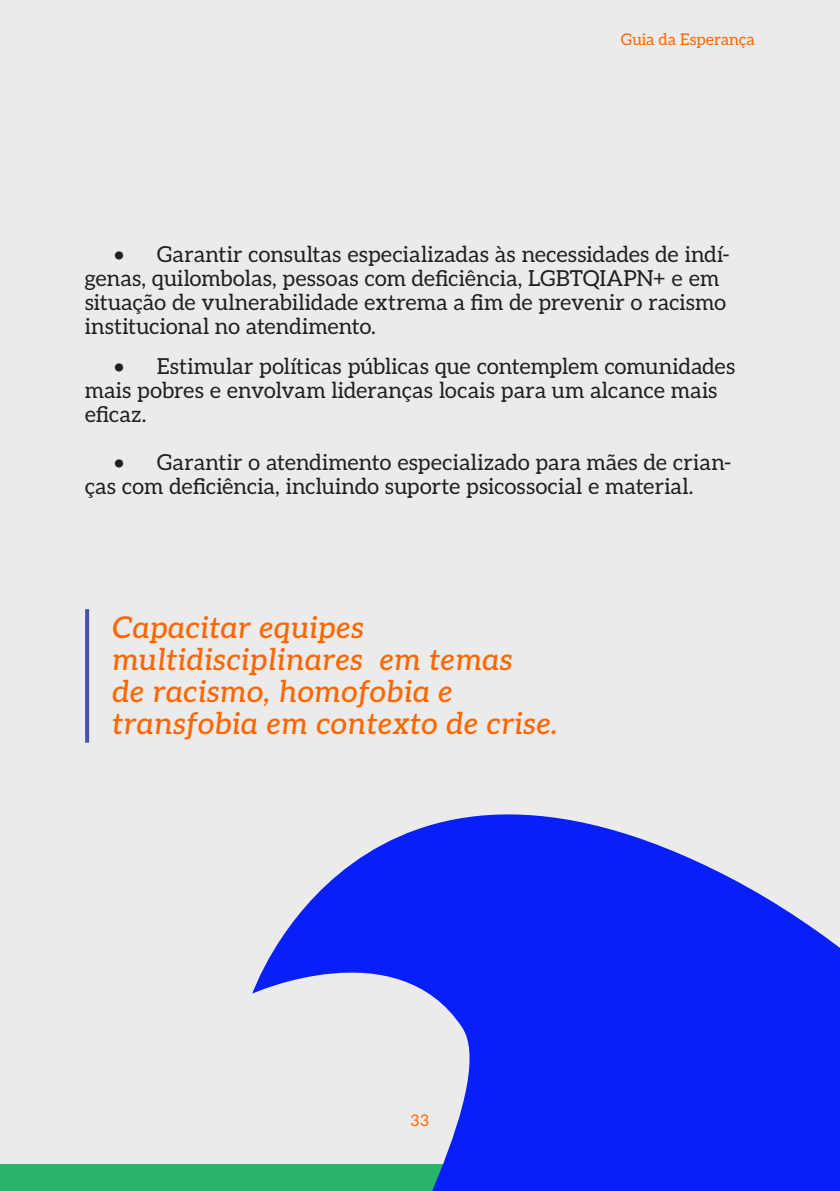
<style>
.page{position:relative;width:840px;height:1191px;background:#fff}
.page>*{position:absolute;margin:0;border:0;box-sizing:border-box;transform-origin:0 0}
.t1{font:italic 30px/32px "Aleo";letter-spacing:.01em;color:#f60}
.t2{font:22px/24px "Aleo";letter-spacing:.005em;color:#231f20}
.t3{font:16px "Aleo";color:#f60}
</style>
<div class="page">
<div style="left:0;top:0;width:839px;height:1191px;background:#ebebeb"></div>
<div style="left:0;top:1164px;width:839px;height:27px;background:#2bb56b"></div>
<svg style="left:85px;top:609px;width:4px;height:133px"></svg>
<svg style="left:252px;top:814px;width:587px;height:377px;fill:#081ffa"></svg>
<p class="t3" style="left:620px;top:27px;width:136px">Guia da Esperança</p>
<p class="t2" style="left:85px;top:241px;width:646px;text-indent:28px">• Garantir consultas especializadas às necessidades de indí&shy;genas, quilombolas, pessoas com deficiência, LGBTQIAPN+ e em situação de vulnerabilidade extrema a fim de prevenir o racismo institucional no atendimento.</p>
<p class="t2" style="left:85px;top:353px;width:652px;text-indent:28px">• Estimular políticas públicas que contemplem comunidades mais pobres e envolvam lideranças locais para um alcance mais eficaz.</p>
<p class="t2" style="left:85px;top:449px;width:647px;text-indent:28px">• Garantir o atendimento especializado para mães de crian&shy;ças com deficiência, incluindo suporte psicossocial e material.</p>
<h1 class="t1" style="left:112px;top:610px;width:447px">Capacitar equipes multidisciplinares em temas<br>de racismo, homofobia e transfobia em contexto de crise.</h1>
<p class="t3" style="left:410px;top:1107px;width:21px">33</p>
</div>
